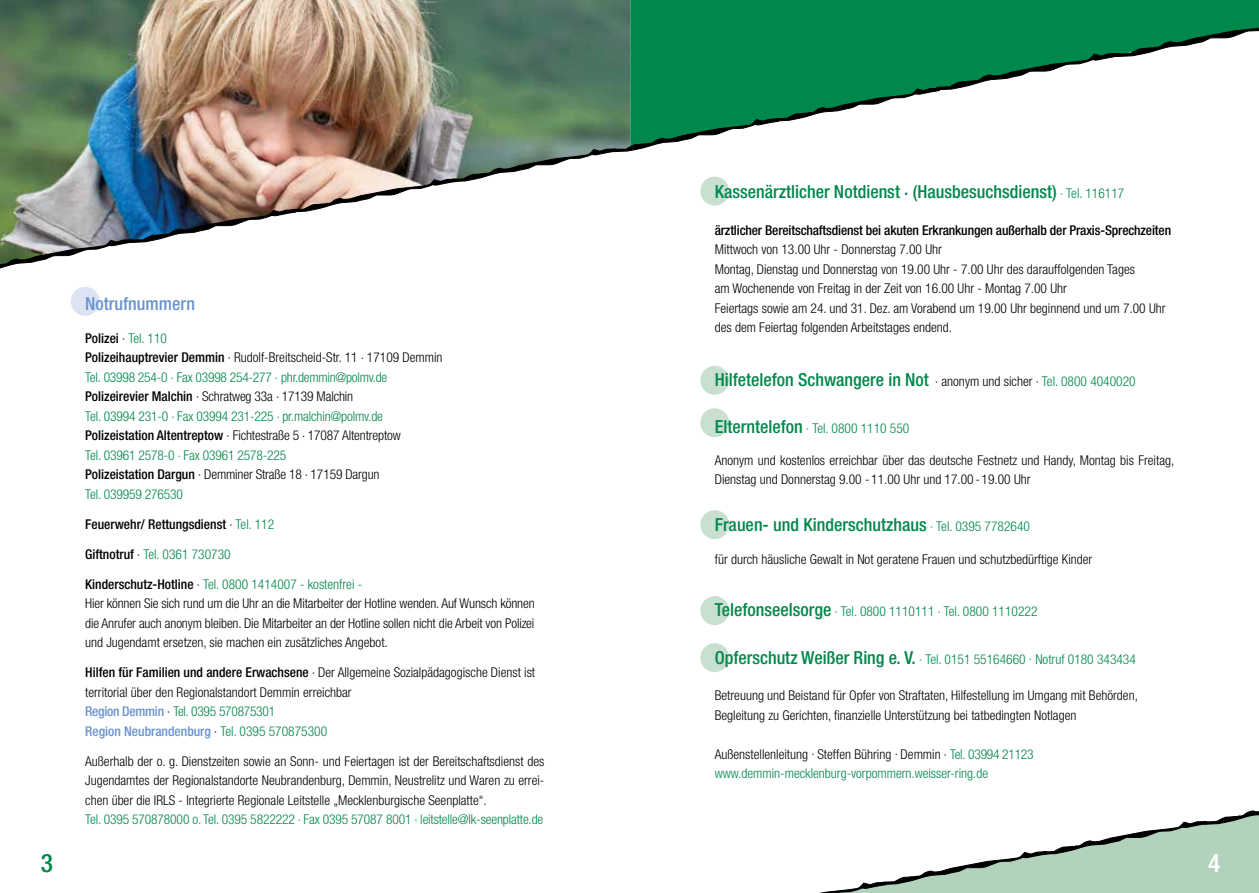
<style>
.page{position:relative;width:1259px;height:893px;background:#fff}
.page>*{position:absolute;margin:0;border:0;box-sizing:border-box;transform-origin:0 0}
.t1{font:500 condensed 25.5px "Helvetica Neue";color:#00874b}
.t2{font:500 condensed 25.5px "Helvetica Neue";color:#fff}
.t3{font:500 condensed 18px "Helvetica Neue";color:#00874b}
.t4{font:500 condensed 18px "Helvetica Neue";color:#6993cd}
.t5{font:300 condensed 13.5px/19.5px "Helvetica Neue";color:#000}
.t6{font:300 condensed 13.5px/19.5px "Helvetica Neue";letter-spacing:-.01em;color:#00874b}
.t7{font:500 condensed 13.5px "Helvetica Neue";letter-spacing:-.01em;color:#000}
.s1{font-weight:500;color:#000}
.s2{font-family:"Garamond";font-weight:400;font-stretch:normal;color:#000}
.s3{color:#000}
.s4{font-family:"Garamond";font-weight:400;font-stretch:normal}
.s5{font-weight:300;color:#00874b}
.s6{font-weight:500}
.s7{color:#00874b}
.s8{font-weight:500;color:#6993cd}
.s9{font-family:"Garamond";font-weight:400;font-stretch:normal;font-size:13.5px}
.s10{font-weight:300;font-size:13.5px}
.s11{font-family:"Garamond";font-weight:400;font-stretch:normal;font-size:13.5px;color:#000}
.s12{font-weight:300;font-size:13.5px;color:#000}
.s13{font-weight:500;font-size:18px}
</style>
<div class="page">
<div style="left:700px;top:596px;width:29px;height:29px;background:#c9dfcf;border-radius:50%"></div>
<div style="left:700px;top:510px;width:29px;height:29px;background:#c9dfcf;border-radius:50%"></div>
<div style="left:700px;top:408px;width:29px;height:29px;background:#c9dfcf;border-radius:50%"></div>
<div style="left:700px;top:366px;width:29px;height:29px;background:#c9dfcf;border-radius:50%"></div>
<div style="left:700px;top:643px;width:29px;height:29px;background:#c9dfcf;border-radius:50%"></div>
<div style="left:630px;top:0;width:629px;height:20px;background:#00874b"></div>
<img style="left:0;top:0;width:630px;height:20px">
<div style="left:71px;top:287px;width:29px;height:29px;background:#dce3f3;border-radius:50%"></div>
<svg style="left:819px;top:810px;width:440px;height:83px"></svg>
<img style="left:0;top:20px;width:1259px;height:249px">
<h2 class="t4" style="left:85px;top:292px;width:111px">Notrufnummern</h2>
<p class="t6" style="left:85px;top:328px;width:359px"><span class="s1">Polizei</span> <span class="s2">∙</span> Tel. 110<br><span class="s1">Polizeihauptrevier Demmin</span> <span class="s2">∙</span> <span class="s3">Rudolf-Breitscheid-Str. 11 </span><sup>.</sup> <span class="s3">17109 Demmin </span>Tel. 03998 254-0 . Fax 03998 254-277 . phr.demmin@polmv.de <span class="s1">Polizeirevier Malchin</span> <span class="s2">∙</span> <span class="s3">Schratweg 33a </span><sup>.</sup> <span class="s3">17139 Malchin<br></span>Tel. 03994 231-0 . Fax 03994 231-225 . pr.malchin@polmv.de <span class="s1">Polizeistation Altentreptow</span> <span class="s2">∙</span> <span class="s3">Fichtestraße 5 </span><sup>.</sup> <span class="s3">17087 Altentreptow<br></span>Tel. 03961 2578-0 . Fax 03961 2578-225<br><span class="s1">Polizeistation Dargun</span> <span class="s2">∙</span> <span class="s3">Demminer Straße 18 </span><sup>.</sup> <span class="s3">17159 Dargun<br></span>Tel. 039959 276530</p>
<p class="t7" style="left:85px;top:516px;width:191px">Feuerwehr/ Rettungsdienst <span class="s4">∙</span> <span class="s5">Tel. 112</span></p>
<p class="t6" style="left:85px;top:544px;width:147px"><span class="s1">Giftnotruf</span> <span class="s2">∙</span> Tel. 0361 730730</p>
<p class="t5" style="left:85px;top:574px;width:451px"><span class="s6">Kinderschutz-Hotline</span> <span class="s4">∙</span> <span class="s7">Tel. 0800 1414007 - kostenfrei -<br></span>Hier können Sie sich rund um die Uhr an die Mitarbeiter der Hotline wenden. Auf Wunsch können die Anrufer auch anonym bleiben. Die Mitarbeiter an der Hotline sollen nicht die Arbeit von Polizei und Jugendamt ersetzen, sie machen ein zusätzliches Angebot.</p>
<p class="t5" style="left:85px;top:663px;width:451px"><span class="s6">Hilfen für Familien und andere Erwachsene</span> <span class="s4">∙</span> Der Allgemeine Sozialpädagogische Dienst ist territorial über den Regionalstandort Demmin erreichbar<br><span class="s8">Region Demmin</span> <span class="s4">∙</span> <span class="s7">Tel. 0395 570875301<br></span><span class="s8">Region Neubrandenburg</span> <span class="s4">∙</span> <span class="s7">Tel. 0395 570875300</span></p>
<p class="t5" style="left:85px;top:751px;width:461px;text-align:justify">Außerhalb der o. g. Dienstzeiten sowie an Sonn- und Feiertagen ist der Bereitschaftsdienst des Jugendamtes der Regionalstandorte Neubrandenburg, Demmin, Neustrelitz und Waren zu errei&shy;chen über die IRLS - Integrierte Regionale Leitstelle „Mecklenburgische Seenplatte“.</p>
<p class="t6" style="left:85px;top:810px;width:459px">Tel. 0395 570878000 o. Tel. 0395 5822222 . Fax 0395 57087 8001 . leitstelle@lk-seenplatte.de</p>
<h2 class="t3" style="left:715px;top:181px;width:411px">Kassenärztlicher Notdienst . (Hausbesuchsdienst) <span class="s9">∙</span> <span class="s10">Tel. 116117</span></h2>
<p class="t7" style="left:715px;top:222px;width:458px">ärztlicher Bereitschaftsdienst bei akuten Erkrankungen außerhalb der Praxis-Sprechzeiten</p>
<p class="t5" style="left:715px;top:239px;width:452px">Mittwoch von 13.00 Uhr - Donnerstag 7.00 Uhr<br>Montag, Dienstag und Donnerstag von 19.00 Uhr - 7.00 Uhr des darauffolgenden Tages<br>am Wochenende von Freitag in der Zeit von 16.00 Uhr - Montag 7.00 Uhr<br>Feiertags sowie am 24. und 31. Dez. am Vorabend um 19.00 Uhr beginnend und um 7.00 Uhr des dem Feiertag folgenden Arbeitstages endend.</p>
<h2 class="t3" style="left:715px;top:368px;width:422px">Hilfetelefon Schwangere in Not <span class="s11">∙</span> <span class="s12">anonym und sicher</span> <span class="s11">∙</span> <span class="s10">Tel. 0800 4040020</span></h2>
<p class="t6" style="left:715px;top:418px;width:196px"><span class="s13">Elterntelefon</span> <span class="s4">∙</span> Tel. 0800 1110 550</p>
<p class="t5" style="left:715px;top:450px;width:461px">Anonym und kostenlos erreichbar über das deutsche Festnetz und Handy, Montag bis Freitag,<br>Dienstag und Donnerstag 9.00 - 11.00 Uhr und 17.00 - 19.00 Uhr</p>
<h2 class="t3" style="left:715px;top:514px;width:317px">Frauen- und Kinderschutzhaus <span class="s9">∙</span> <span class="s10">Tel. 0395 7782640</span></h2>
<p class="t5" style="left:715px;top:549px;width:379px">für durch häusliche Gewalt in Not geratene Frauen und schutzbedürftige Kinder</p>
<p class="t6" style="left:715px;top:602px;width:324px"><span class="s13">Telefonseelsorge</span> <span class="s4">∙</span> Tel. 0800 1110111 . Tel. 0800 1110222</p>
<p class="t6" style="left:715px;top:649px;width:423px"><span class="s13">Opferschutz Weißer Ring e. V.</span> <span class="s4">∙</span> Tel. 0151 55164660 . Notruf 0180 343434</p>
<p class="t5" style="left:715px;top:685px;width:425px">Betreuung und Beistand für Opfer von Straftaten, Hilfestellung im Umgang mit Behörden,<br>Begleitung zu Gerichten, finanzielle Unterstützung bei tatbedingten Notlagen</p>
<p class="t6" style="left:715px;top:744px;width:320px"><span class="s3">Außenstellenleitung </span><sup>.</sup> <span class="s3">Steffen Bühring </span><sup>.</sup> <span class="s3">Demmin</span> <span class="s2">∙</span> Tel. 03994 21123 www.demmin-mecklenburg-vorpommern.weisser-ring.de</p>
<h1 class="t1" style="left:41px;top:848px;width:14px">3</h1>
<h1 class="t2" style="left:1208px;top:848px;width:14px">4</h1>
</div>
